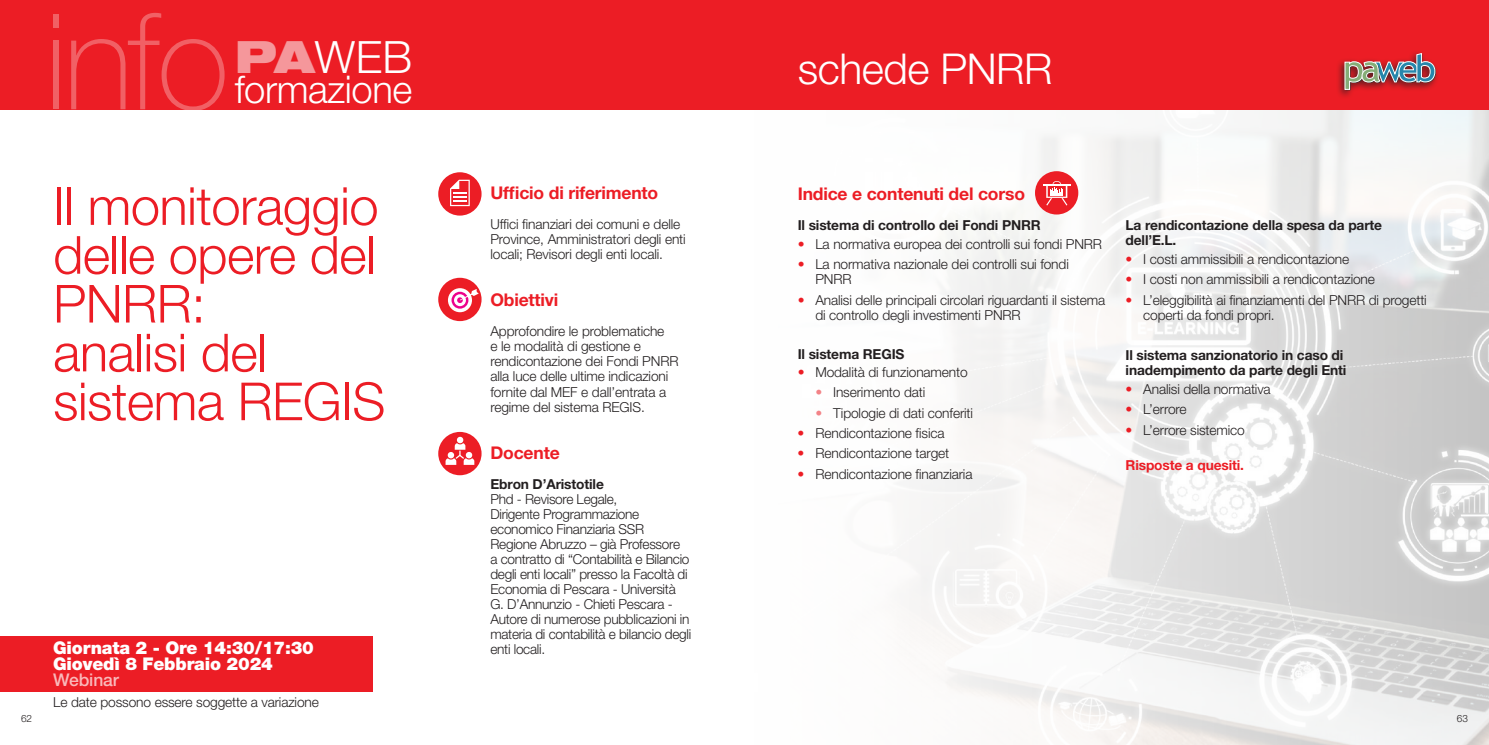
<style>
.page{position:relative;width:1489px;height:745px;background:#fff}
.page>*{position:absolute;margin:0;border:0;box-sizing:border-box;transform-origin:0 0}
.t1{font:300 52.5px/48.8px "Helvetica Neue LT Pro";letter-spacing:-.01em;color:#ec1d25}
.t2{font:300 44.5px "Helvetica Neue LT Pro";color:#fff}
.t3{font:300 42.5px "Helvetica Neue LT Pro";letter-spacing:-.01em;color:#fff}
.t4{font:300 38.25px "Helvetica Neue LT Pro";letter-spacing:-.01em;color:#fff}
.t5{font:700 17.5px "Helvetica Neue LT Pro";letter-spacing:-.01em;color:#ec1d25}
.t6{font:900 17.5px/16.2px "Helvetica Neue LT Pro";letter-spacing:-.01em;color:#fff}
.t7{font:500 17.5px "Helvetica Neue LT Pro";letter-spacing:-.01em;color:#f9b9ba}
.t8{font:300 13.75px/15px "Helvetica Neue LT Pro";letter-spacing:-.01em;color:#231f20}
.t9{font:700 13.75px/15px "Helvetica Neue LT Pro";letter-spacing:-.01em;color:#231f20}
.t10{font:700 13.75px "Helvetica Neue LT Pro";letter-spacing:-.01em;color:#ec1d25}
.t11{font:300 10px "Helvetica Neue LT Pro";color:#231f20}
.s1{font-weight:900;font-stretch:expanded;color:#f5979b}
.s2{color:#ec1d25}
.s3{color:#f38387}
</style>
<div class="page">
<img style="left:909px;top:110px;width:579px;height:634px">
<div style="left:0;top:635px;width:372px;height:56px;background:#ec1d25"></div>
<div style="left:0;top:0;width:1488px;height:110px;background:#ec1d25"></div>
<div style="left:1335px;top:50px;width:104px;height:49px;background:#231f20;opacity:.75"></div>
<svg style="left:1344px;top:53px;width:91px;height:37px"></svg>
<div style="left:53px;top:14px;width:5px;height:14px;background:#f16065"></div>
<div style="left:53px;top:41px;width:5px;height:68px;background:#f16065"></div>
<svg style="left:71px;top:13px;width:153px;height:97px"></svg>
<div style="left:438px;top:277px;width:43px;height:44px;background:#ec1d25;border-radius:50%"></div>
<svg style="left:448px;top:288px;width:24px;height:24px"></svg>
<svg style="left:451px;top:291px;width:17px;height:17px"></svg>
<svg style="left:454px;top:294px;width:12px;height:12px"></svg>
<svg style="left:457px;top:289px;width:21px;height:14px"></svg>
<div style="left:438px;top:172px;width:43px;height:43px;background:#ec1d25;border-radius:50%"></div>
<svg style="left:450px;top:180px;width:20px;height:26px"></svg>
<div style="left:438px;top:431px;width:43px;height:44px;background:#ec1d25;border-radius:50%"></div>
<svg style="left:445px;top:436px;width:29px;height:28px"></svg>
<div style="left:1034px;top:171px;width:44px;height:43px;background:#ec1d25;border-radius:50%"></div>
<svg style="left:1043px;top:181px;width:27px;height:24px"></svg>
<h2 class="t2" style="left:235px;top:30px;width:179px"><span class="s1">PA</span>WEB</h2>
<h3 class="t4" style="left:235px;top:66px;width:179px">formazione</h3>
<h1 class="t1" style="left:53px;top:180px;width:334px">Il monitoraggio delle opere del<br>PNRR:<br>analisi del sistema REGIS</h1>
<p class="t6" style="left:53px;top:639px;width:262px">Giornata 2 - Ore 14:30/17:30<br>Giovedì 8 Febbraio 2024</p>
<p class="t7" style="left:53px;top:669px;width:67px">Webinar</p>
<p class="t8" style="left:53px;top:693px;width:267px">Le date possono essere soggette a variazione</p>
<p class="t5" style="left:490px;top:181px;width:169px">Ufficio di riferimento</p>
<p class="t8" style="left:490px;top:216px;width:197px">Uffici finanziari dei comuni e delle<br>Province, Amministratori degli enti locali; Revisori degli enti locali.</p>
<p class="t5" style="left:490px;top:289px;width:69px">Obiettivi</p>
<p class="t8" style="left:490px;top:323px;width:190px">Approfondire le problematiche<br>e le modalità di gestione e rendicontazione dei Fondi PNRR alla luce delle ultime indicazioni fornite dal MEF e dall’entrata a regime del sistema REGIS.</p>
<p class="t5" style="left:490px;top:441px;width:71px">Docente</p>
<p class="t9" style="left:490px;top:476px;width:115px">Ebron D’Aristotile</p>
<p class="t8" style="left:490px;top:491px;width:202px">Phd - Revisore Legale,<br>Dirigente Programmazione economico Finanziaria SSR<br>Regione Abruzzo – già Professore<br>a contratto di “Contabilità e Bilancio degli enti locali” presso la Facoltà di<br>Economia di Pescara - Università<br>G. D’Annunzio - Chieti Pescara -<br>Autore di numerose pubblicazioni in materia di contabilità e bilancio degli enti locali.</p>
<h3 class="t3" style="left:797px;top:42px;width:256px">schede PNRR</h3>
<p class="t5" style="left:797px;top:183px;width:229px">Indice e contenuti del corso</p>
<p class="t9" style="left:797px;top:217px;width:245px">Il sistema di controllo dei Fondi PNRR</p>
<p class="t8" style="left:797px;top:236px;width:306px"><span class="s2">•</span> La normativa europea dei controlli sui fondi PNRR</p>
<p class="t8" style="left:815px;top:256px;width:255px;text-indent:-18px"><span class="s2">•</span> La normativa nazionale dei controlli sui fondi<br>PNRR</p>
<p class="t8" style="left:815px;top:292px;width:291px;text-indent:-18px"><span class="s2">•</span> Analisi delle principali circolari riguardanti il sistema di controllo degli investimenti PNRR</p>
<p class="t9" style="left:797px;top:345px;width:108px">Il sistema REGIS</p>
<p class="t8" style="left:797px;top:364px;width:172px"><span class="s2">•</span> Modalità di funzionamento</p>
<p class="t8" style="left:815px;top:384px;width:111px"><span class="s3">•</span> Inserimento dati</p>
<p class="t8" style="left:815px;top:405px;width:159px"><span class="s3">•</span> Tipologie di dati conferiti</p>
<p class="t8" style="left:797px;top:425px;width:148px"><span class="s2">•</span> Rendicontazione fisica</p>
<p class="t8" style="left:797px;top:445px;width:153px"><span class="s2">•</span> Rendicontazione target</p>
<p class="t8" style="left:797px;top:466px;width:176px"><span class="s2">•</span> Rendicontazione finanziaria</p>
<p class="t9" style="left:1125px;top:217px;width:258px">La rendicontazione della spesa da parte dell’E.L.</p>
<p class="t8" style="left:1125px;top:251px;width:225px"><span class="s2">•</span> I costi ammissibili a rendicontazione</p>
<p class="t8" style="left:1125px;top:271px;width:251px"><span class="s2">•</span> I costi non ammissibili a rendicontazione</p>
<p class="t8" style="left:1143px;top:292px;width:285px;text-indent:-18px"><span class="s2">•</span> L’eleggibilità ai finanziamenti del PNRR di progetti coperti da fondi propri.</p>
<p class="t9" style="left:1125px;top:347px;width:222px">Il sistema sanzionatorio in caso di inadempimento da parte degli Enti</p>
<p class="t8" style="left:1125px;top:381px;width:147px"><span class="s2">•</span> Analisi della normativa</p>
<p class="t8" style="left:1125px;top:401px;width:63px"><span class="s2">•</span> L’errore</p>
<p class="t8" style="left:1125px;top:421px;width:121px"><span class="s2">•</span> L’errore sistemico</p>
<p class="t10" style="left:1125px;top:456px;width:120px">Risposte a quesiti.</p>
<p class="t11" style="left:21px;top:711px;width:13px">62</p>
<p class="t11" style="left:1456px;top:711px;width:13px">63</p>
</div>
